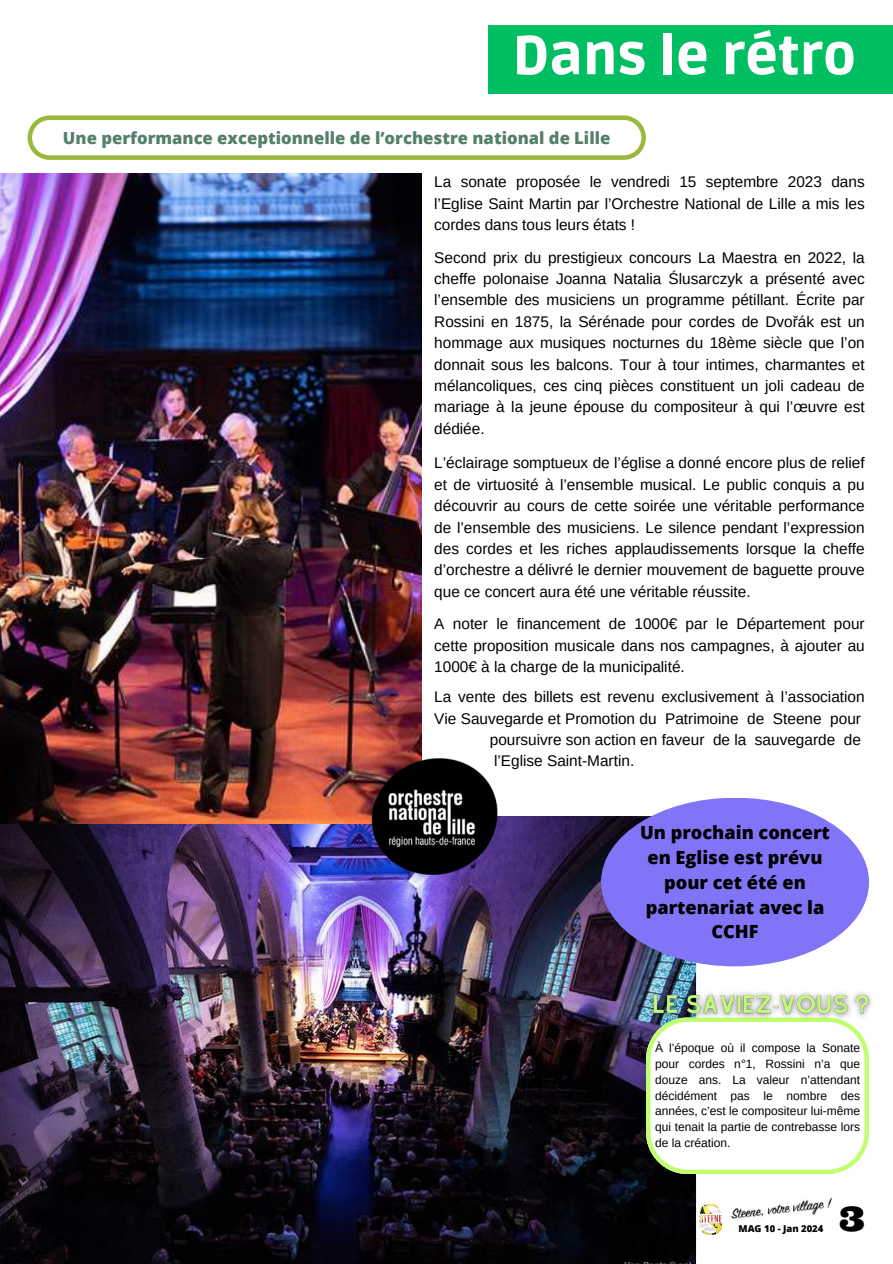
<style>
.page{position:relative;width:893px;height:1264px;background:#fff}
.page>*{position:absolute;margin:0;border:0;box-sizing:border-box;transform-origin:0 0}
.t1{font:900 54.3px "Ruda";color:#fff}
.t2{font:34.05px "Ultra";color:#000}
.t3{font:800 18.15px/24.8px "Open Sans";color:#000;text-align:center}
.t4{font:800 16.65px "Open Sans";color:#547f68}
.t5{font:15.45px/21.5px "Arimo";color:#000;text-align:justify}
.t6{font:12px/15.8px "Arimo";color:#000;text-align:justify}
.t7{font:800 9.45px "Open Sans";color:#000}
</style>
<div class="page">
<div style="left:488px;top:25px;width:404px;height:68px;background:#00bf63"></div>
<img style="left:730px;top:1197px;width:102px;height:23px">
<img style="left:696px;top:1199px;width:26px;height:39px">
<svg style="left:27px;top:115px;width:619px;height:45px"></svg>
<img style="left:0;top:816px;width:696px;height:447px">
<img style="left:0;top:173px;width:422px;height:650px">
<svg style="left:646px;top:1025px;width:223px;height:149px"></svg>
<img style="left:371px;top:753px;width:126px;height:126px">
<div style="left:601px;top:797px;width:268px;height:169px;background:#8274f6;border-radius:50%"></div>
<img style="left:642px;top:985px;width:230px;height:40px">
<h1 class="t1" style="left:512px;top:24px;width:345px">Dans le rétro</h1>
<p class="t4" style="left:63px;top:126px;width:549px">Une performance exceptionnelle de l’orchestre national de Lille</p>
<p class="t5" style="left:434px;top:171px;width:432px">La sonate proposée le vendredi 15 septembre 2023 dans l’Eglise Saint Martin par l’Orchestre National de Lille a mis les cordes dans tous leurs états !</p>
<p class="t5" style="left:434px;top:246px;width:432px">Second prix du prestigieux concours La Maestra en 2022, la cheffe polonaise Joanna Natalia Ślusarczyk a présenté avec l’ensemble des musiciens un programme pétillant. Écrite par Rossini en 1875, la Sérénade pour cordes de Dvořák est un hommage aux musiques nocturnes du 18ème siècle que l’on donnait sous les balcons. Tour à tour intimes, charmantes et mélancoliques, ces cinq pièces constituent un joli cadeau de mariage à la jeune épouse du compositeur à qui l’œuvre est dédiée.</p>
<p class="t5" style="left:434px;top:452px;width:432px">L’éclairage somptueux de l’église a donné encore plus de relief et de virtuosité à l’ensemble musical. Le public conquis a pu découvrir au cours de cette soirée une véritable performance de l’ensemble des musiciens. Le silence pendant l’expression des cordes et les riches applaudissements lorsque la cheffe d’orchestre a délivré le dernier mouvement de baguette prouve que ce concert aura été une véritable réussite.</p>
<p class="t5" style="left:434px;top:613px;width:432px">A noter le financement de 1000€ par le Département pour cette proposition musicale dans nos campagnes, à ajouter au 1000€ à la charge de la municipalité.</p>
<p class="t5" style="left:434px;top:686px;width:432px">La vente des billets est revenu exclusivement à l’association</p>
<p class="t5" style="left:434px;top:707px;width:428px">Vie Sauvegarde et Promotion du Patrimoine de Steene pour</p>
<p class="t5" style="left:490px;top:729px;width:372px">poursuivre son action en faveur de la sauvegarde de</p>
<p class="t5" style="left:494px;top:750px;width:142px">l’Eglise Saint-Martin.</p>
<p class="t3" style="left:640px;top:820px;width:191px">Un prochain concert en Eglise est prévu pour cet été en partenariat avec la<br>CCHF</p>
<p class="t6" style="left:655px;top:1040px;width:206px">À l’époque où il compose la Sonate pour cordes n°1, Rossini n’a que douze ans. La valeur n’attendant décidément pas le nombre des années, c’est le compositeur lui-même qui tenait la partie de contrebasse lors de la création.</p>
<p class="t7" style="left:738px;top:1221px;width:86px">MAG 10 - Jan 2024</p>
<h2 class="t2" style="left:839px;top:1196px;width:27px">3</h2>
</div>
